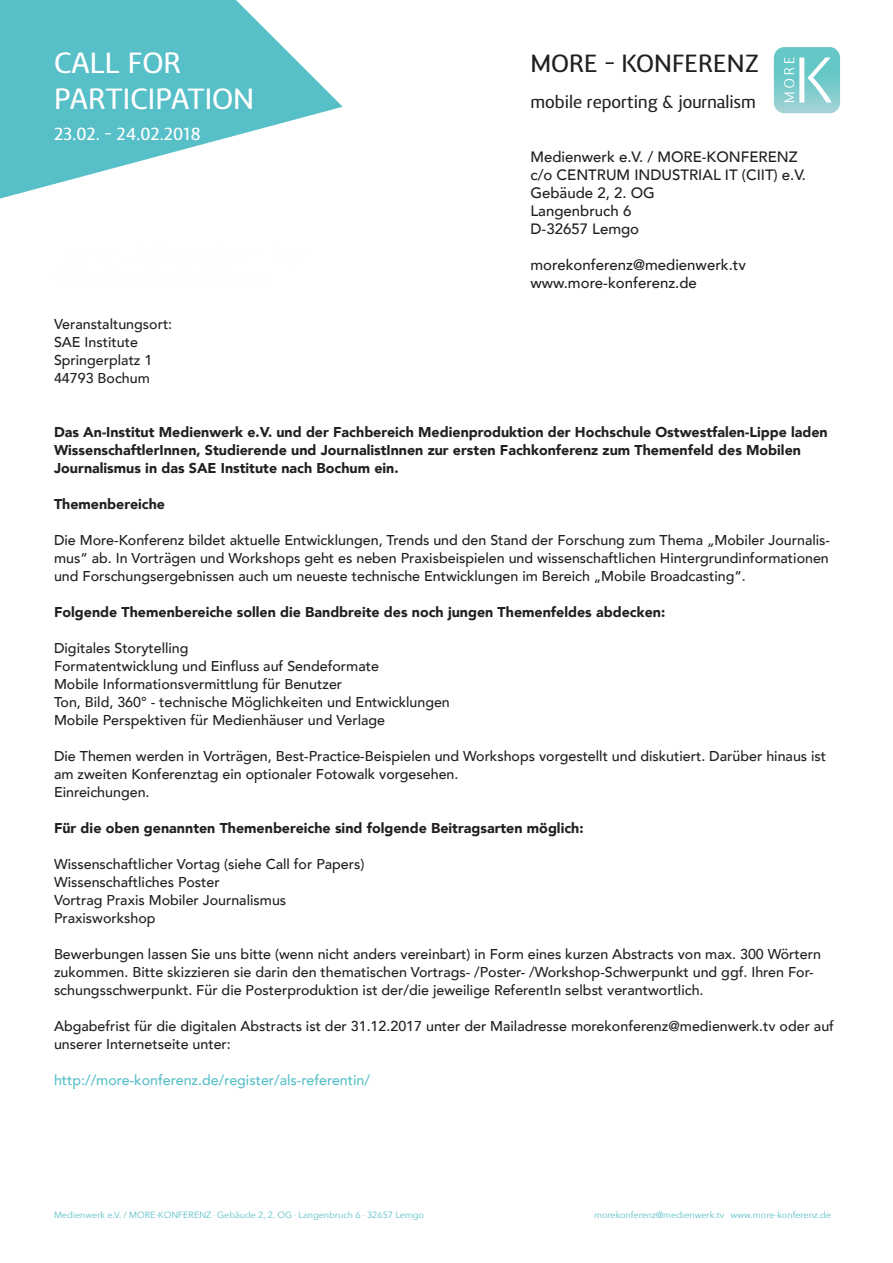
<style>
.page{position:relative;width:893px;height:1263px;background:#fff}
.page>*{position:absolute;margin:0;border:0;box-sizing:border-box;transform-origin:0 0}
.t1{font:600 30px "Vitali Neue";color:#fff}
.Fßzl{font:600 25.5px "Vitali Neue";color:#231f20}
.Fßzl-2{font:600 18px "Vitali Neue";color:#231f20}
.t2{font:600 18px "Vitali Neue";color:#fff}
.Standart{font:500 15px "Avenir";color:#231f20}
.Standart-2{font:500 14.25px/18px "Avenir";color:#231f20}
.Standart-3{font:900 14.25px "Avenir";color:#231f20}
.Standart-4{font:500 14.25px "Avenir";color:#57bfc7}
.adresse_kpf{font:9px "Avenir Next";color:#57bfc7}
.s1{font-family:"Avenir Next Condensed"}
</style>
<div class="page">
<svg style="left:0;top:0;width:343px;height:199px;fill:#57bfc7"></svg>
<svg style="left:774px;top:47px;width:66px;height:66px;background:#8dd2d3"></svg>
<p class="t1" style="left:54px;top:45px;width:129px">CALL FOR</p>
<p class="t1" style="left:54px;top:81px;width:202px">PARTICIPATION</p>
<p class="t2" style="left:54px;top:123px;width:148px">23.02. - 24.02.2018</p>
<p class="Standart-2" style="left:54px;top:315px;width:120px">Veranstaltungsort:</p>
<p class="Standart-2" style="left:54px;top:333px;width:85px">SAE Institute</p>
<p class="Standart-2" style="left:54px;top:351px;width:100px">Springerplatz 1</p>
<p class="Standart-2" style="left:54px;top:369px;width:97px">44793 Bochum</p>
<p class="Fßzl" style="left:530px;top:49px;width:230px">MORE - KONFERENZ</p>
<p class="Fßzl-2" style="left:530px;top:91px;width:227px">mobile reporting &amp; journalism</p>
<p class="Standart" style="left:530px;top:143px;width:269px">Medienwerk e.V. / MORE-KONFERENZ</p>
<p class="Standart" style="left:530px;top:161px;width:277px">c/o CENTRUM INDUSTRIAL IT (CIIT) e.V.</p>
<p class="Standart" style="left:530px;top:179px;width:126px">Gebäude 2, 2. OG</p>
<p class="Standart" style="left:530px;top:197px;width:102px">Langenbruch 6</p>
<p class="Standart" style="left:530px;top:215px;width:110px">D-32657 Lemgo</p>
<p class="Standart" style="left:530px;top:251px;width:217px">morekonferenz@medienwerk.tv</p>
<p class="Standart" style="left:530px;top:269px;width:168px">www.more-konferenz.de</p>
<p class="Standart-3" style="left:54px;top:420px;width:775px">Das An-Institut Medienwerk e.V. und der Fachbereich Medienproduktion der Hochschule Ostwestfalen-Lippe laden</p>
<p class="Standart-3" style="left:54px;top:438px;width:748px">WissenschaftlerInnen, Studierende und JournalistInnen zur ersten Fachkonferenz zum Themenfeld des Mobilen</p>
<p class="Standart-3" style="left:54px;top:456px;width:346px">Journalismus in das SAE Institute nach Bochum ein.</p>
<p class="Standart-3" style="left:54px;top:492px;width:113px">Themenbereiche</p>
<p class="Standart-2" style="left:54px;top:531px;width:778px;text-align:justify">Die More-Konferenz bildet aktuelle Entwicklungen, Trends und den Stand der Forschung zum Thema „Mobiler Journalis&shy;mus“ ab. In Vorträgen und Workshops geht es neben Praxisbeispielen und wissenschaftlichen Hintergrundinformationen und Forschungsergebnissen auch um neueste technische Entwicklungen im Bereich „Mobile Broadcasting“.</p>
<p class="Standart-3" style="left:54px;top:600px;width:613px">Folgende Themenbereiche sollen die Bandbreite des noch jungen Themenfeldes abdecken:</p>
<p class="Standart-2" style="left:54px;top:639px;width:136px">Digitales Storytelling</p>
<p class="Standart-2" style="left:54px;top:657px;width:326px">Formatentwicklung und Einfluss auf Sendeformate</p>
<p class="Standart-2" style="left:54px;top:675px;width:290px">Mobile Informationsvermittlung für Benutzer</p>
<p class="Standart-2" style="left:54px;top:693px;width:397px">Ton, Bild, 360° - technische Möglichkeiten und Entwicklungen</p>
<p class="Standart-2" style="left:54px;top:711px;width:333px">Mobile Perspektiven für Medienhäuser und Verlage</p>
<p class="Standart-2" style="left:54px;top:747px;width:774px">Die Themen werden in Vorträgen, Best-Practice-Beispielen und Workshops vorgestellt und diskutiert. Darüber hinaus ist am zweiten Konferenztag ein optionaler Fotowalk vorgesehen.</p>
<p class="Standart-2" style="left:54px;top:783px;width:97px">Einreichungen.</p>
<p class="Standart-3" style="left:54px;top:816px;width:531px">Für die oben genannten Themenbereiche sind folgende Beitragsarten möglich:</p>
<p class="Standart-2" style="left:54px;top:855px;width:312px">Wissenschaftlicher Vortag (siehe Call for Papers)</p>
<p class="Standart-2" style="left:54px;top:873px;width:167px">Wissenschaftliches Poster</p>
<p class="Standart-2" style="left:54px;top:891px;width:234px">Vortrag Praxis Mobiler Journalismus</p>
<p class="Standart-2" style="left:54px;top:909px;width:103px">Praxisworkshop</p>
<p class="Standart-2" style="left:54px;top:945px;width:768px">Bewerbungen lassen Sie uns bitte (wenn nicht anders vereinbart) in Form eines kurzen Abstracts von max. 300 Wörtern zukommen. Bitte skizzieren sie darin den thematischen Vortrags- /Poster- /Workshop-Schwerpunkt und ggf. Ihren For&shy;schungsschwerpunkt. Für die Posterproduktion ist der/die jeweilige ReferentIn selbst verantwortlich.</p>
<p class="Standart-2" style="left:54px;top:1017px;width:781px">Abgabefrist für die digitalen Abstracts ist der 31.12.2017 unter der Mailadresse morekonferenz@medienwerk.tv oder auf unserer Internetseite unter:</p>
<p class="Standart-4" style="left:54px;top:1068px;width:317px">http://more-konferenz.de/register/als-referentin/</p>
<p class="adresse_kpf" style="left:54px;top:1207px;width:372px">Medienwerk e.V. / MORE-KONFERENZ <span class="s1">·</span> Gebäude 2, 2. OG <span class="s1">·</span> Langenbruch 6 <span class="s1">·</span> 32657 Lemgo</p>
<p class="adresse_kpf" style="left:594px;top:1207px;width:239px">morekonferenz@medienwerk.tv www.more-konferenz.de</p>
</div>
